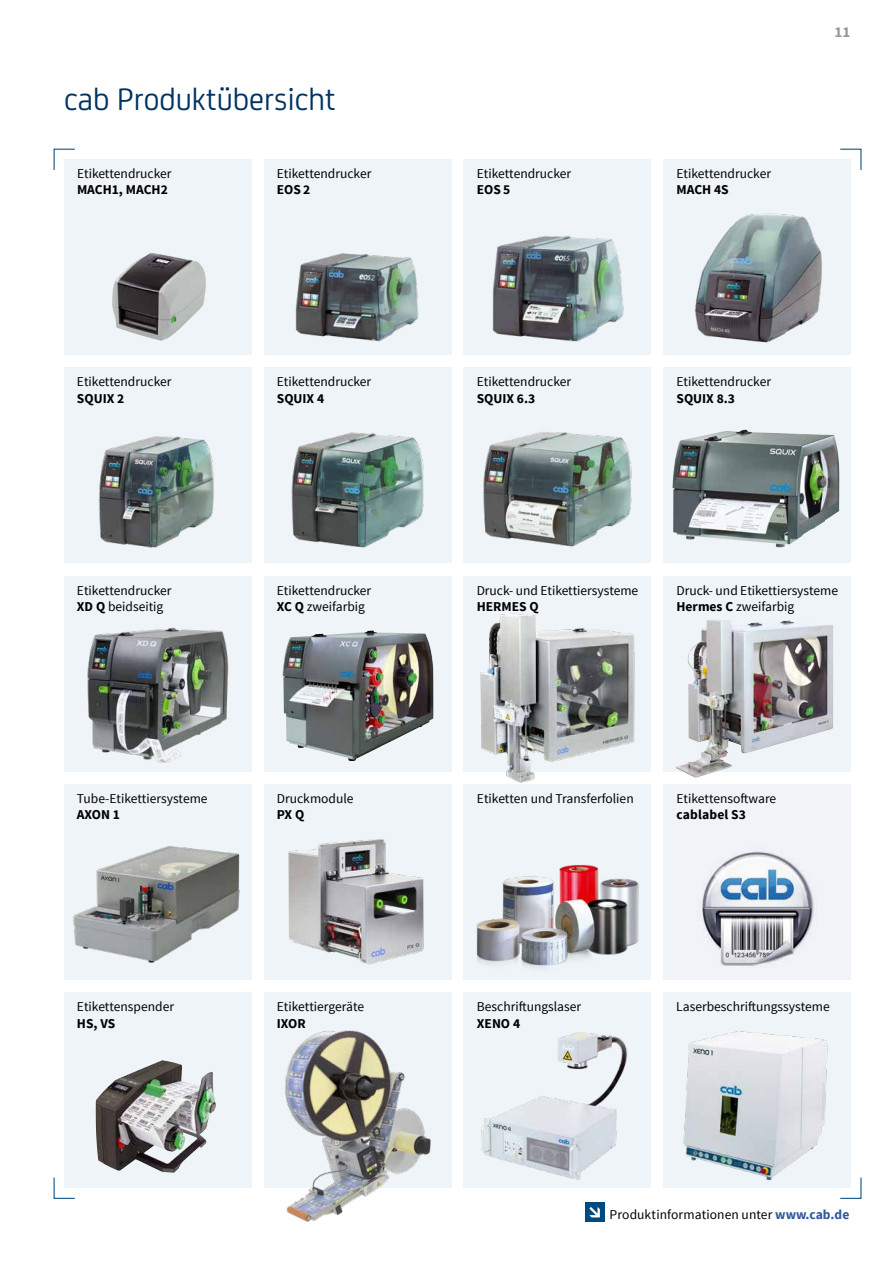
<style>
.page{position:relative;width:893px;height:1263px;background:#fff}
.page>*{position:absolute;margin:0;border:0;box-sizing:border-box;transform-origin:0 0}
.t1{font:33px "CA Sans";color:#003261}
.t2{font:700 15px "Source Sans Pro";color:#98989b}
.t3{font:13.5px/16.5px "Source Sans Pro";color:#000}
.t4{font:700 13.5px "Source Sans Pro";color:#000}
.s1{font-weight:700}
.s2{font-weight:700;color:#30589b}
</style>
<div class="page">
<div style="left:464px;top:576px;width:187px;height:195px;background:#eef4f7"></div>
<img style="left:664px;top:784px;width:187px;height:196px">
<div style="left:64px;top:992px;width:187px;height:196px;background:#eef4f7"></div>
<div style="left:664px;top:992px;width:187px;height:196px;background:#eef4f7"></div>
<div style="left:64px;top:576px;width:187px;height:195px;background:#eef4f7"></div>
<div style="left:664px;top:368px;width:187px;height:195px;background:#eef4f7"></div>
<div style="left:464px;top:159px;width:187px;height:196px;background:#eef4f7"></div>
<div style="left:664px;top:159px;width:187px;height:196px;background:#eef4f7"></div>
<div style="left:64px;top:159px;width:187px;height:196px;background:#eef4f7"></div>
<div style="left:264px;top:576px;width:187px;height:195px;background:#eef4f7"></div>
<div style="left:464px;top:784px;width:187px;height:196px;background:#eef4f7"></div>
<div style="left:264px;top:784px;width:187px;height:196px;background:#eef4f7"></div>
<div style="left:64px;top:784px;width:187px;height:196px;background:#eef4f7"></div>
<svg style="left:664px;top:576px;width:187px;height:195px;background:#ccced1"></svg>
<svg style="left:53px;top:148px;width:22px;height:22px"></svg>
<svg style="left:840px;top:148px;width:22px;height:22px"></svg>
<svg style="left:840px;top:1177px;width:22px;height:22px"></svg>
<svg style="left:53px;top:1177px;width:22px;height:22px"></svg>
<div style="left:464px;top:992px;width:187px;height:196px;background:#eef4f7"></div>
<div style="left:264px;top:992px;width:187px;height:196px;background:#eef4f7"></div>
<div style="left:64px;top:368px;width:187px;height:195px;background:#eef4f7"></div>
<div style="left:264px;top:368px;width:187px;height:195px;background:#eef4f7"></div>
<div style="left:464px;top:368px;width:187px;height:195px;background:#eef4f7"></div>
<div style="left:264px;top:159px;width:187px;height:196px;background:#eef4f7"></div>
<img style="left:96px;top:1060px;width:120px;height:113px">
<img style="left:476px;top:865px;width:163px;height:103px">
<img style="left:285px;top:1030px;width:146px;height:192px">
<img style="left:683px;top:1031px;width:145px;height:150px">
<img style="left:481px;top:1032px;width:147px;height:148px">
<img style="left:112px;top:253px;width:94px;height:88px">
<img style="left:694px;top:213px;width:128px;height:130px">
<img style="left:295px;top:253px;width:124px;height:89px">
<img style="left:492px;top:235px;width:132px;height:107px">
<img style="left:99px;top:436px;width:115px;height:112px">
<img style="left:291px;top:432px;width:133px;height:116px">
<img style="left:483px;top:431px;width:149px;height:116px">
<img style="left:672px;top:429px;width:167px;height:118px">
<img style="left:473px;top:613px;width:165px;height:170px">
<img style="left:288px;top:839px;width:136px;height:126px">
<img style="left:676px;top:619px;width:56px;height:159px">
<img style="left:87px;top:627px;width:142px;height:135px">
<img style="left:73px;top:846px;width:167px;height:117px">
<img style="left:282px;top:630px;width:152px;height:131px">
<div style="left:585px;top:1202px;width:19px;height:19px;background:#004a82"></div>
<svg style="left:589px;top:1207px;width:11px;height:10px"></svg>
<p class="t2" style="left:835px;top:24px;width:17px">11</p>
<h1 class="t1" style="left:64px;top:87px;width:273px">cab Produktübersicht</h1>
<p class="t3" style="left:77px;top:166px;width:96px">Etikettendrucker</p>
<p class="t4" style="left:77px;top:181px;width:92px">MACH1, MACH2</p>
<p class="t3" style="left:277px;top:166px;width:96px">Etikettendrucker</p>
<p class="t4" style="left:277px;top:183px;width:35px">EOS 2</p>
<p class="t3" style="left:477px;top:166px;width:96px">Etikettendrucker</p>
<p class="t4" style="left:477px;top:183px;width:35px">EOS 5</p>
<p class="t3" style="left:676px;top:166px;width:96px">Etikettendrucker</p>
<p class="t4" style="left:676px;top:183px;width:54px">MACH 4S</p>
<p class="t3" style="left:77px;top:374px;width:96px">Etikettendrucker</p>
<p class="t4" style="left:77px;top:391px;width:49px">SQUIX 2</p>
<p class="t3" style="left:277px;top:374px;width:96px">Etikettendrucker</p>
<p class="t4" style="left:277px;top:391px;width:49px">SQUIX 4</p>
<p class="t3" style="left:477px;top:374px;width:96px">Etikettendrucker</p>
<p class="t4" style="left:477px;top:391px;width:60px">SQUIX 6.3</p>
<p class="t3" style="left:676px;top:374px;width:96px">Etikettendrucker</p>
<p class="t4" style="left:676px;top:391px;width:60px">SQUIX 8.3</p>
<p class="t3" style="left:477px;top:582px;width:163px">Druck- und Etikettiersysteme</p>
<p class="t4" style="left:477px;top:600px;width:64px">HERMES Q</p>
<p class="t3" style="left:77px;top:582px;width:96px">Etikettendrucker<br><span class="s1">XD Q</span> beidseitig</p>
<p class="t3" style="left:277px;top:582px;width:96px">Etikettendrucker<br><span class="s1">XC Q</span> zweifarbig</p>
<p class="t3" style="left:676px;top:582px;width:163px">Druck- und Etikettiersysteme<br><span class="s1">Hermes C</span> zweifarbig</p>
<p class="t3" style="left:77px;top:790px;width:132px">Tube-Etikettiersysteme</p>
<p class="t4" style="left:77px;top:808px;width:45px">AXON 1</p>
<p class="t3" style="left:277px;top:790px;width:78px">Druckmodule</p>
<p class="t4" style="left:277px;top:808px;width:29px">PX Q</p>
<p class="t3" style="left:77px;top:999px;width:99px">Etikettenspender</p>
<p class="t4" style="left:77px;top:1014px;width:40px">HS, VS</p>
<p class="t3" style="left:277px;top:999px;width:89px">Etikettiergeräte</p>
<p class="t4" style="left:277px;top:1016px;width:30px">IXOR</p>
<p class="t3" style="left:477px;top:790px;width:158px">Etiketten und Transferfolien</p>
<p class="t3" style="left:676px;top:790px;width:101px">Etikettensoftware</p>
<p class="t4" style="left:676px;top:808px;width:71px">cablabel S3</p>
<p class="t3" style="left:477px;top:999px;width:106px">Beschriftungslaser</p>
<p class="t4" style="left:477px;top:1016px;width:45px">XENO 4</p>
<p class="t3" style="left:676px;top:999px;width:155px">Laserbeschriftungssysteme</p>
<p class="t3" style="left:610px;top:1206px;width:241px">Produktinformationen unter <span class="s2">www.cab.de</span></p>
</div>
